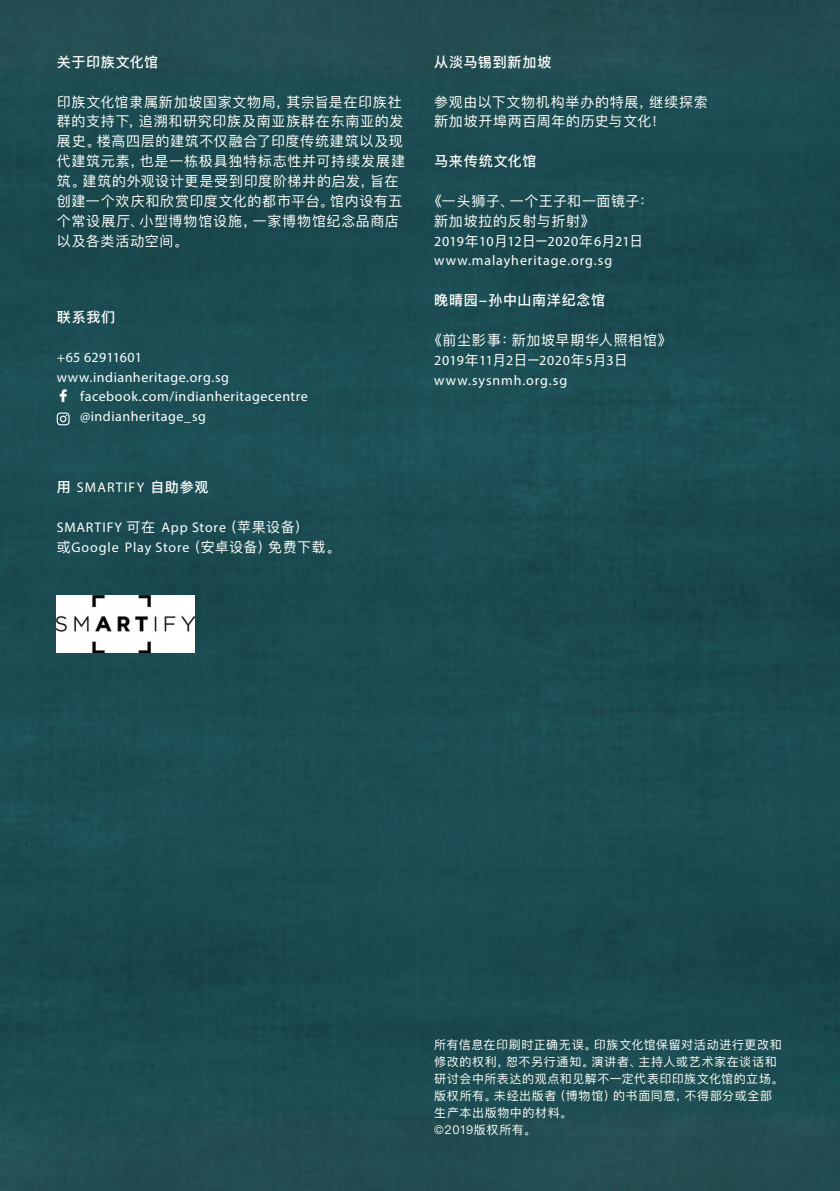
<style>
.page{position:relative;width:840px;height:1191px;background:#fff}
.page>*{position:absolute;margin:0;border:0;box-sizing:border-box;transform-origin:0 0}
.body_copy_-_80__K{font:14px/19.8px "Ping Fang SC";letter-spacing:.05em;color:#fff}
.body_copy_-_80__K-2{font:14px "Myriad Pro";letter-spacing:.06em;color:#fff}
.body_copy_-_white{font:14px "Myriad Pro";letter-spacing:.04em;color:#fff}
.body_copy_-_80__K-3{font:500 14px "Ping Fang SC";letter-spacing:.055em;color:#fff}
.body_copy_-_80__K-4{font:14px "Myriad Pro";letter-spacing:.025em;color:#fff}
.body_copy_-_80__K-5{font:14px "Myriad Pro";letter-spacing:.04em;color:#fff}
.title_copy{font:14px "Myriad Pro";letter-spacing:.085em;color:#fff}
.body_copy_-_white-2{font:14px "Myriad Pro";letter-spacing:.01em;color:#fff}
.title_copy-2{font:500 14px "Ping Fang SC";letter-spacing:.04em;color:#fff}
.description_copy{font:12px/17px "Ping Fang SC";letter-spacing:.05em;color:#fff}
.s1{font-family:"Ping Fang SC";font-weight:500}
.s2{font-family:"Ping Fang SC"}
</style>
<div class="page">
<img style="left:0;top:0;width:839px;height:1191px">
<img style="left:57px;top:595px;width:138px;height:57px">
<svg style="left:60px;top:389px;width:7px;height:13px"></svg>
<svg style="left:57px;top:412px;width:13px;height:13px"></svg>
<p class="title_copy-2" style="left:57px;top:53px;width:103px">关于印族文化馆</p>
<p class="body_copy_-_80__K" style="left:57px;top:91px;width:349px">印族文化馆隶属新加坡国家文物局，其宗旨是在印族社群的支持下，追溯和研究印族及南亚族群在东南亚的发展史。楼高四层的建筑不仅融合了印度传统建筑以及现代建筑元素，也是一栋极具独特标志性并可持续发展建筑。建筑的外观设计更是受到印度阶梯井的启发，旨在创建一个欢庆和欣赏印度文化的都市平台。馆内设有五个常设展厅、小型博物馆设施，一家博物馆纪念品商店以及各类活动空间。</p>
<p class="body_copy_-_80__K-3" style="left:57px;top:308px;width:60px">联系我们</p>
<p class="body_copy_-_white-2" style="left:57px;top:348px;width:87px">+65 62911601</p>
<p class="body_copy_-_white" style="left:57px;top:368px;width:174px">www.indianheritage.org.sg</p>
<p class="body_copy_-_white" style="left:80px;top:388px;width:229px">facebook.com/indianheritagecentre</p>
<p class="body_copy_-_white" style="left:80px;top:408px;width:127px">@indianheritage_sg</p>
<p class="title_copy" style="left:57px;top:479px;width:153px"><span class="s1">用</span> SMARTIFY <span class="s1">自助参观</span></p>
<p class="body_copy_-_80__K-2" style="left:57px;top:518px;width:253px">SMARTIFY <span class="s2">可在</span> App Store<span class="s2">（苹果设备）</span></p>
<p class="body_copy_-_80__K-2" style="left:57px;top:538px;width:285px"><span class="s2">或</span>Google Play Store<span class="s2">（安卓设备）免费下载。</span></p>
<p class="body_copy_-_80__K-3" style="left:434px;top:53px;width:119px">从淡马锡到新加坡</p>
<p class="body_copy_-_80__K" style="left:434px;top:91px;width:275px">参观由以下文物机构举办的特展，继续探索</p>
<p class="body_copy_-_80__K" style="left:434px;top:111px;width:232px">新加坡开埠两百周年的历史与文化！</p>
<p class="body_copy_-_80__K-3" style="left:434px;top:152px;width:104px">马来传统文化馆</p>
<p class="body_copy_-_80__K" style="left:428px;top:191px;width:226px">《一头狮子、一个王子和一面镜子：</p>
<p class="body_copy_-_80__K" style="left:434px;top:211px;width:162px">新加坡拉的反射与折射》</p>
<p class="body_copy_-_80__K-4" style="left:434px;top:232px;width:210px">2019<span class="s2">年</span>10<span class="s2">月</span>12<span class="s2">日–</span>2020<span class="s2">年</span>6<span class="s2">月</span>21<span class="s2">日</span></p>
<p class="body_copy_-_80__K-2" style="left:434px;top:252px;width:179px">www.malayheritage.org.sg</p>
<p class="body_copy_-_80__K-3" style="left:434px;top:291px;width:172px">晚晴园-孙中山南洋纪念馆</p>
<p class="body_copy_-_80__K" style="left:428px;top:330px;width:245px">《前尘影事：新加坡早期华人照相馆》</p>
<p class="body_copy_-_80__K-5" style="left:434px;top:351px;width:195px">2019<span class="s2">年</span>11<span class="s2">月</span>2<span class="s2">日–</span>2020<span class="s2">年</span>5<span class="s2">月</span>3<span class="s2">日</span></p>
<p class="body_copy_-_80__K-2" style="left:434px;top:371px;width:134px">www.sysnmh.org.sg</p>
<p class="description_copy" style="left:434px;top:1036px;width:350px">所有信息在印刷时正确无误。印族文化馆保留对活动进行更改和修改的权利，恕不另行通知。演讲者、主持人或艺术家在谈话和研讨会中所表达的观点和见解不一定代表印印族文化馆的立场。版权所有。未经出版者（博物馆）的书面同意，不得部分或全部生产本出版物中的材料。</p>
<p class="description_copy" style="left:434px;top:1121px;width:103px">©2019版权所有。</p>
</div>
